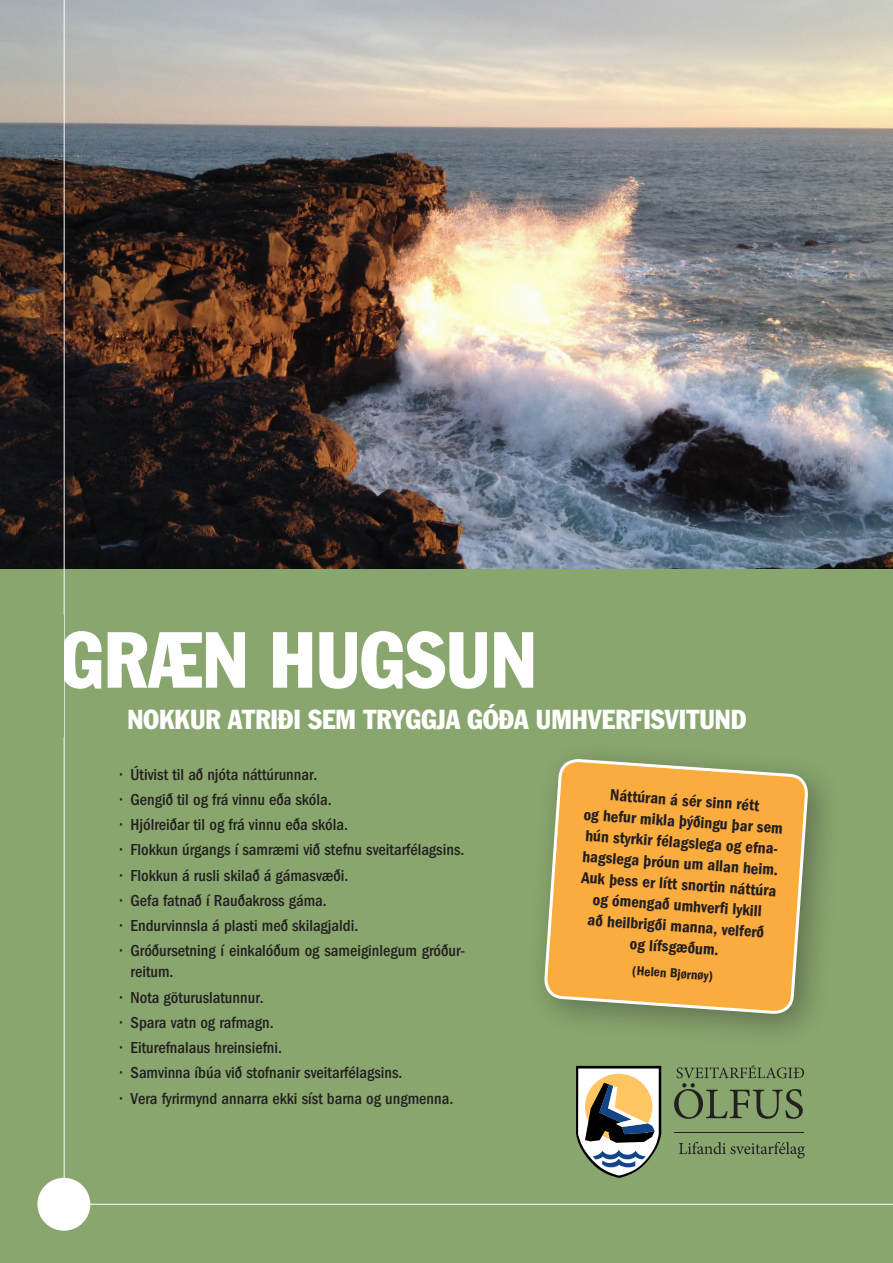
<style>
.page{position:relative;width:893px;height:1263px;background:#fff}
.page>*{position:absolute;margin:0;border:0;box-sizing:border-box;transform-origin:0 0}
.t1{font:condensed 78px "Franklin Gothic IS";color:#fff}
.t2{font:condensed 27px "Franklin Gothic IS";color:#fff}
.t3{font:500 condensed 16.5px/21px "Franklin Gothic IS";color:#231f20}
.t4{font:600 condensed 16.5px/21px "Franklin Gothic IS";color:#231f20}
.t5{font:600 condensed 13.5px "Franklin Gothic IS";color:#231f20}
</style>
<div class="page">
<img style="left:0;top:0;width:893px;height:570px">
<div style="left:0;top:570px;width:893px;height:693px;background:#89a66e"></div>
<hr style="left:47px;top:1204px;width:846px;height:1px;background:#fff">
<hr style="left:64px;top:0;width:1px;height:1210px;background:#fff">
<div style="left:37px;top:1178px;width:53px;height:53px;background:#fff;border-radius:50%"></div>
<div style="left:525px;top:740px;width:319px;height:310px;background:#231f20;opacity:.4"></div>
<svg style="left:543px;top:757px;width:267px;height:293px"></svg>
<svg style="left:576px;top:1066px;width:85px;height:112px;background:#a1a08d"></svg>
<svg style="left:679px;top:1142px;width:126px;height:16px"></svg>
<svg style="left:674px;top:1065px;width:130px;height:54px"></svg>
<hr style="left:674px;top:1132px;width:130px;height:1px;background:#231f20">
<p class="t1" style="left:59px;top:612px;width:479px">GRÆN HUGSUN</p>
<p class="t2" style="left:128px;top:703px;width:620px">NOKKUR ATRIÐI SEM TRYGGJA GÓÐA UMHVERFISVITUND</p>
<p class="t3" style="left:120px;top:764px;width:199px">• Útivist til að njóta náttúrunnar.</p>
<p class="t3" style="left:120px;top:789px;width:213px">• Gengið til og frá vinnu eða skóla.</p>
<p class="t3" style="left:120px;top:814px;width:229px">• Hjólreiðar til og frá vinnu eða skóla.</p>
<p class="t3" style="left:120px;top:839px;width:346px">• Flokkun úrgangs í samræmi við stefnu sveitarfélagsins.</p>
<p class="t3" style="left:120px;top:865px;width:230px">• Flokkun á rusli skilað á gámasvæði.</p>
<p class="t3" style="left:120px;top:890px;width:208px">• Gefa fatnað í Rauðakross gáma.</p>
<p class="t3" style="left:120px;top:915px;width:240px">• Endurvinnsla á plasti með skilagjaldi.</p>
<p class="t3" style="left:131px;top:940px;width:336px;text-indent:-10px">• Gróðursetning í einkalóðum og sameiginlegum gróður&shy;reitum.</p>
<p class="t3" style="left:120px;top:987px;width:145px">• Nota göturuslatunnur.</p>
<p class="t3" style="left:120px;top:1012px;width:155px">• Spara vatn og rafmagn.</p>
<p class="t3" style="left:120px;top:1037px;width:164px">• Eiturefnalaus hreinsiefni.</p>
<p class="t3" style="left:120px;top:1062px;width:284px">• Samvinna íbúa við stofnanir sveitarfélagsins.</p>
<p class="t3" style="left:120px;top:1088px;width:335px">• Vera fyrirmynd annarra ekki síst barna og ungmenna.</p>
<p class="t4" style="left:611px;top:785px;width:151px;rotate:4deg">Náttúran á sér sinn rétt</p>
<p class="t4" style="left:584px;top:804px;width:202px;rotate:4deg">og hefur mikla þýðingu þar sem hún styrkir félagslega og efna&shy;hagslega þróun um allan heim.<br>Auk þess er lítt snortin náttúra</p>
<p class="t4" style="left:594px;top:889px;width:171px;rotate:4deg">og ómengað umhverfi lykill</p>
<p class="t4" style="left:588px;top:909px;width:179px;rotate:4deg">að heilbrigði manna, velferð</p>
<p class="t4" style="left:631px;top:933px;width:91px;rotate:4deg">og lífsgæðum.</p>
<p class="t5" style="left:633px;top:962px;width:83px;rotate:4deg">(Helen Bjørnøy)</p>
</div>
